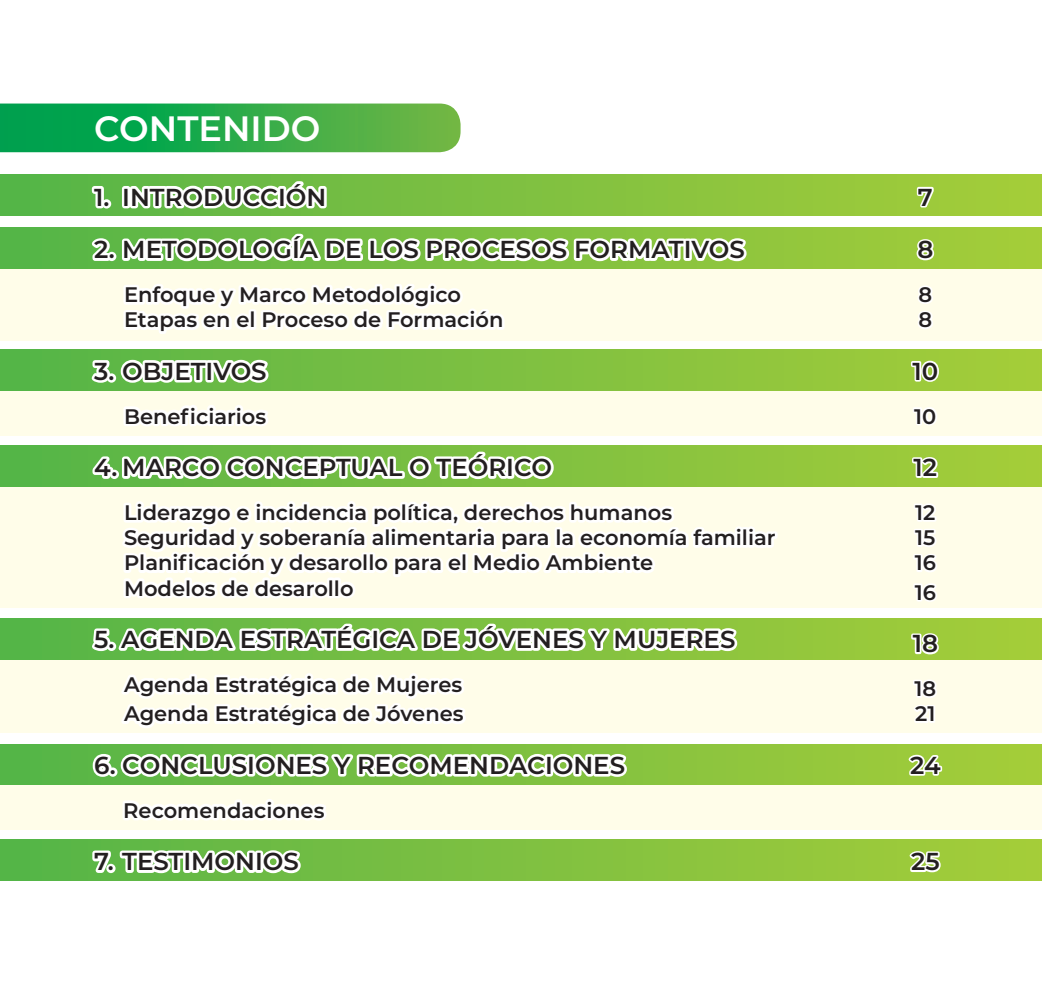
<style>
.page{position:relative;width:1042px;height:993px;background:#fff}
.page>*{position:absolute;margin:0;border:0;box-sizing:border-box;transform-origin:0 0}
.t1{font:600 35.18px "Montserrat";color:#fff}
.t2{font:600 24.5px/52.5px "Montserrat";color:#231f20}
.t3{font:600 21px/25.2px "Montserrat";color:#231f20}
</style>
<div class="page">
<div style="left:0;top:248px;width:1042px;height:92px;background:#fffde9"></div>
<div style="left:0;top:364px;width:1042px;height:71px;background:#fffde9"></div>
<div style="left:0;top:175px;width:1042px;height:40px;background:linear-gradient(to right,#58b54a,#a6cc38)"></div>
<svg style="left:0;top:227px;width:1042px;height:41px;background:#88c43e"></svg>
<div style="left:0;top:484px;width:1042px;height:123px;background:#fffde9"></div>
<div style="left:0;top:654px;width:1042px;height:79px;background:#fffde9"></div>
<div style="left:0;top:751px;width:1042px;height:79px;background:#fffde9"></div>
<div style="left:0;top:350px;width:1042px;height:40px;background:linear-gradient(to right,#56b448,#a6cd39)"></div>
<svg style="left:0;top:445px;width:1042px;height:41px;background:#88c43e"></svg>
<svg style="left:0;top:618px;width:1042px;height:40px;background:#88c43e"></svg>
<svg style="left:0;top:744px;width:1042px;height:40px;background:#89c43e"></svg>
<svg style="left:0;top:839px;width:1042px;height:40px;background:#83c23f"></svg>
<svg style="left:0;top:103px;width:460px;height:49px;background:#2eab4c"></svg>
<svg style="left:89px;top:183px;width:18px;height:28px"></svg>
<div style="left:102px;top:199px;width:9px;height:9px;border:5px solid #fff;border-radius:50%"></div>
<svg style="left:127px;top:178px;width:202px;height:37px"></svg>
<svg style="left:87px;top:228px;width:663px;height:39px"></svg>
<svg style="left:123px;top:283px;width:382px;height:51px"></svg>
<svg style="left:88px;top:355px;width:184px;height:34px;background:#b3dca5"></svg>
<svg style="left:123px;top:405px;width:145px;height:21px"></svg>
<svg style="left:88px;top:445px;width:468px;height:40px"></svg>
<div style="left:734px;top:526px;width:9px;height:8px;border:5px solid #fff;border-radius:50%"></div>
<div style="left:735px;top:531px;width:8px;height:16px;border:5px solid #fff"></div>
<div style="left:741px;top:527px;width:8px;height:20px;border:5px solid #fff"></div>
<div style="left:747px;top:526px;width:8px;height:8px;border:5px solid #fff;border-radius:50%"></div>
<div style="left:747px;top:531px;width:8px;height:16px;border:5px solid #fff"></div>
<svg style="left:748px;top:526px;width:30px;height:22px"></svg>
<svg style="left:122px;top:501px;width:617px;height:97px"></svg>
<svg style="left:88px;top:618px;width:652px;height:39px"></svg>
<svg style="left:121px;top:673px;width:345px;height:55px"></svg>
<svg style="left:90px;top:744px;width:540px;height:39px;background:#b4db9b"></svg>
<svg style="left:123px;top:799px;width:204px;height:22px"></svg>
<svg style="left:90px;top:839px;width:214px;height:40px"></svg>
<svg style="left:915px;top:185px;width:20px;height:24px"></svg>
<svg style="left:915px;top:237px;width:21px;height:25px"></svg>
<svg style="left:918px;top:285px;width:15px;height:44px"></svg>
<svg style="left:909px;top:359px;width:31px;height:24px"></svg>
<svg style="left:913px;top:407px;width:24px;height:19px"></svg>
<svg style="left:910px;top:455px;width:30px;height:24px"></svg>
<svg style="left:913px;top:503px;width:24px;height:69px"></svg>
<svg style="left:913px;top:583px;width:24px;height:19px"></svg>
<svg style="left:909px;top:631px;width:31px;height:25px"></svg>
<svg style="left:913px;top:680px;width:24px;height:43px"></svg>
<svg style="left:905px;top:752px;width:39px;height:25px"></svg>
<svg style="left:906px;top:849px;width:36px;height:24px"></svg>
<h1 class="t1" style="left:94px;top:104px;width:228px">CONTENIDO</h1>
<p class="t2" style="left:94px;top:170px;width:234px">1. INTRODUCCIÓN</p>
<p class="t2" style="left:94px;top:222px;width:652px">2. METODOLOGÍA DE LOS PROCESOS FORMATIVOS</p>
<p class="t3" style="left:124px;top:281px;width:381px">Enfoque y Marco Metodológico<br>Etapas en el Proceso de Formación</p>
<p class="t2" style="left:94px;top:344px;width:174px">3. OBJETIVOS</p>
<p class="t3" style="left:124px;top:402px;width:144px">Beneficiarios</p>
<p class="t2" style="left:94px;top:440px;width:459px">4. MARCO CONCEPTUAL O TEÓRICO</p>
<p class="t3" style="left:124px;top:499px;width:653px">Liderazgo e incidencia política, derechos humanos Seguridad y soberanía alimentaria para la economía familiar Planificación y desarollo para el Medio Ambiente<br>Modelos de desarollo</p>
<p class="t2" style="left:94px;top:612px;width:643px">5. AGENDA ESTRATÉGICA DE JÓVENES Y MUJERES</p>
<p class="t3" style="left:124px;top:668px;width:341px;line-height:29.4px">Agenda Estratégica de Mujeres<br>Agenda Estratégica de Jóvenes</p>
<p class="t2" style="left:94px;top:737px;width:532px">6. CONCLUSIONES Y RECOMENDACIONES</p>
<p class="t3" style="left:123px;top:796px;width:203px">Recomendaciones</p>
<p class="t2" style="left:94px;top:834px;width:206px">7. TESTIMONIOS</p>
<p class="t2" style="left:917px;top:170px;width:17px">7<br>8</p>
<p class="t3" style="left:918px;top:281px;width:15px">8<br>8</p>
<p class="t2" style="left:912px;top:344px;width:27px">10</p>
<p class="t3" style="left:914px;top:402px;width:24px">10</p>
<p class="t2" style="left:913px;top:440px;width:25px">12</p>
<p class="t3" style="left:915px;top:499px;width:23px;text-align:justify">12<br>15<br>16</p>
<p class="t3" style="left:915px;top:578px;width:23px">16</p>
<p class="t2" style="left:913px;top:616px;width:27px">18</p>
<p class="t3" style="left:914px;top:675px;width:23px">18<br>21</p>
<p class="t2" style="left:910px;top:737px;width:32px">24</p>
<p class="t2" style="left:911px;top:834px;width:30px">25</p>
</div>
